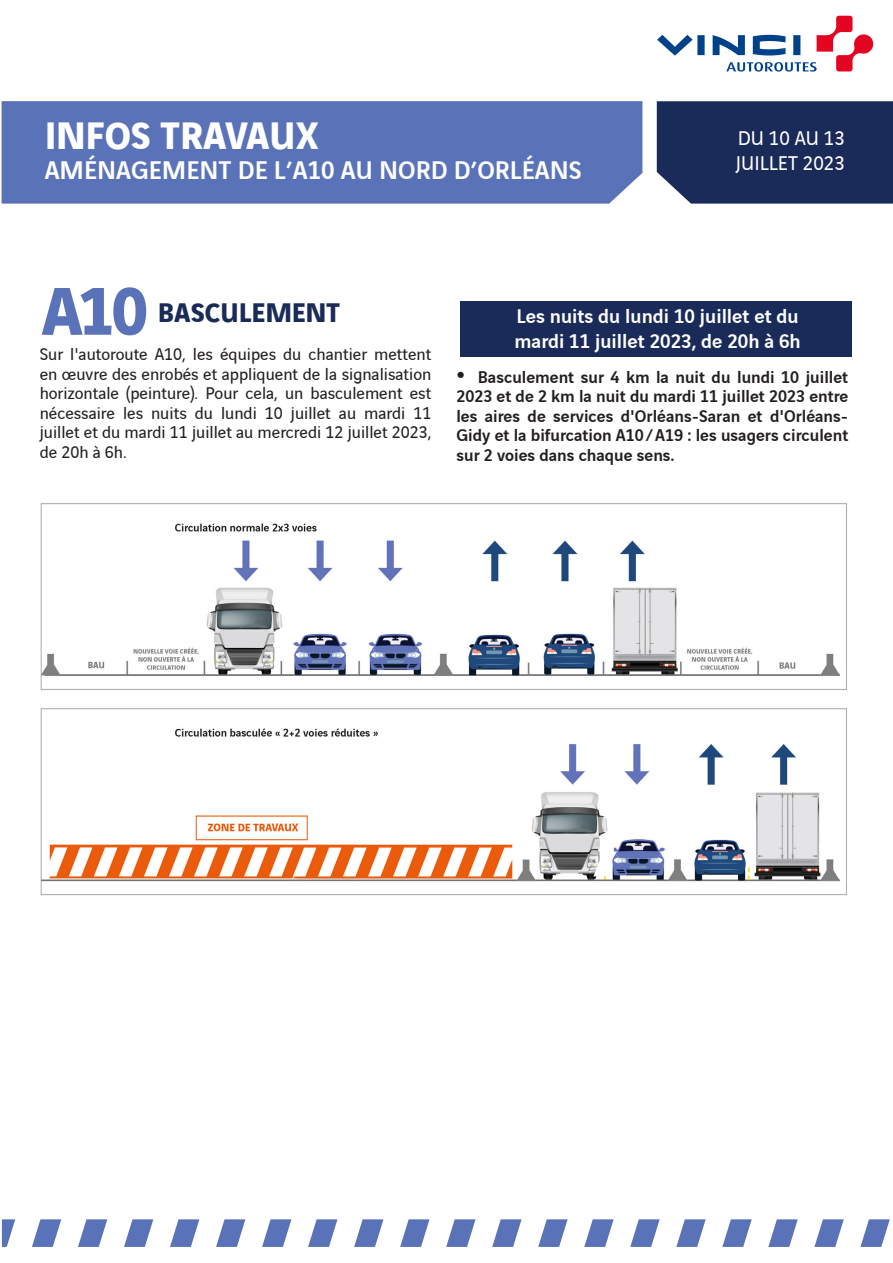
<style>
.page{position:relative;width:893px;height:1263px;background:#fff}
.page>*{position:absolute;margin:0;border:0;box-sizing:border-box;transform-origin:0 0}
.t1{font:700 72px "Vinci Sans";color:#5a73b8}
.t2{font:700 40.5px "Vinci Sans";color:#fff}
.t3{font:700 28.5px "Vinci Sans";color:#1b2b59}
.t4{font:500 27px "Vinci Sans";color:#fff}
.t5{font:500 21px "Vinci Sans";color:#fff}
.t6{font:21px "Vinci Sans";color:#fff}
.t7{font:18px/19.5px "Vinci Sans";color:#231f20;text-align:justify}
.t8{font:500 18px/19.5px "Vinci Sans";color:#231f20;text-align:justify}
.s1{font-size:36px}
</style>
<div class="page">
<div style="left:2px;top:101px;width:640px;height:103px;background:#5a73b8"></div>
<div style="left:657px;top:101px;width:236px;height:103px;background:#1b2b59"></div>
<svg style="left:657px;top:16px;width:216px;height:56px"></svg>
<svg style="left:2px;top:1219px;width:13px;height:28px"></svg>
<svg style="left:32px;top:1219px;width:29px;height:28px"></svg>
<svg style="left:78px;top:1219px;width:29px;height:28px"></svg>
<svg style="left:124px;top:1219px;width:29px;height:28px"></svg>
<svg style="left:170px;top:1219px;width:29px;height:28px"></svg>
<svg style="left:216px;top:1219px;width:29px;height:28px"></svg>
<svg style="left:262px;top:1219px;width:29px;height:28px"></svg>
<svg style="left:308px;top:1219px;width:29px;height:28px"></svg>
<svg style="left:354px;top:1219px;width:29px;height:28px"></svg>
<svg style="left:400px;top:1219px;width:29px;height:28px"></svg>
<svg style="left:446px;top:1219px;width:30px;height:28px"></svg>
<svg style="left:492px;top:1219px;width:30px;height:28px"></svg>
<svg style="left:538px;top:1219px;width:30px;height:28px"></svg>
<svg style="left:584px;top:1219px;width:30px;height:28px"></svg>
<svg style="left:630px;top:1219px;width:30px;height:28px"></svg>
<svg style="left:676px;top:1219px;width:30px;height:28px"></svg>
<svg style="left:722px;top:1219px;width:30px;height:28px"></svg>
<svg style="left:768px;top:1219px;width:30px;height:28px"></svg>
<svg style="left:814px;top:1219px;width:30px;height:28px"></svg>
<svg style="left:860px;top:1219px;width:30px;height:28px"></svg>
<img style="left:40px;top:503px;width:807px;height:393px">
<div style="left:460px;top:301px;width:391px;height:56px;background:#1b2b59"></div>
<p class="t2" style="left:45px;top:104px;width:276px">INFOS TRAVAUX</p>
<p class="t4" style="left:45px;top:149px;width:539px">AMÉNAGEMENT DE L’A10 AU NORD D’ORLÉANS</p>
<p class="t6" style="left:738px;top:123px;width:109px">DU 10 AU 13</p>
<p class="t6" style="left:736px;top:148px;width:111px">JUILLET 2023</p>
<p class="t1" style="left:41px;top:254px;width:108px">A10</p>
<p class="t3" style="left:158px;top:290px;width:184px">BASCULEMENT</p>
<p class="t7" style="left:40px;top:343px;width:393px">Sur l'autoroute A10, les équipes du chantier mettent en oeuvre des enrobés et appliquent de la signalisation horizontale (peinture). Pour cela, un basculement est nécessaire les nuits du lundi 10 juillet au mardi 11 juillet et du mardi 11 juillet au mercredi 12 juillet 2023, de 20h à 6h.</p>
<p class="t5" style="left:516px;top:300px;width:284px">Les nuits du lundi 10 juillet et du</p>
<p class="t5" style="left:515px;top:325px;width:288px">mardi 11 juillet 2023, de 20h à 6h</p>
<p class="t8" style="left:456px;top:365px;width:393px"><span class="s1">•</span> Basculement sur 4 km la nuit du lundi 10 juillet 2023 et de 2 km la nuit du mardi 11 juillet 2023 entre les aires de services d'Orléans-Saran et d'Orléans-Gidy et la bifurcation A10 / A19 : les usagers circulent sur 2 voies dans chaque sens.</p>
</div>
